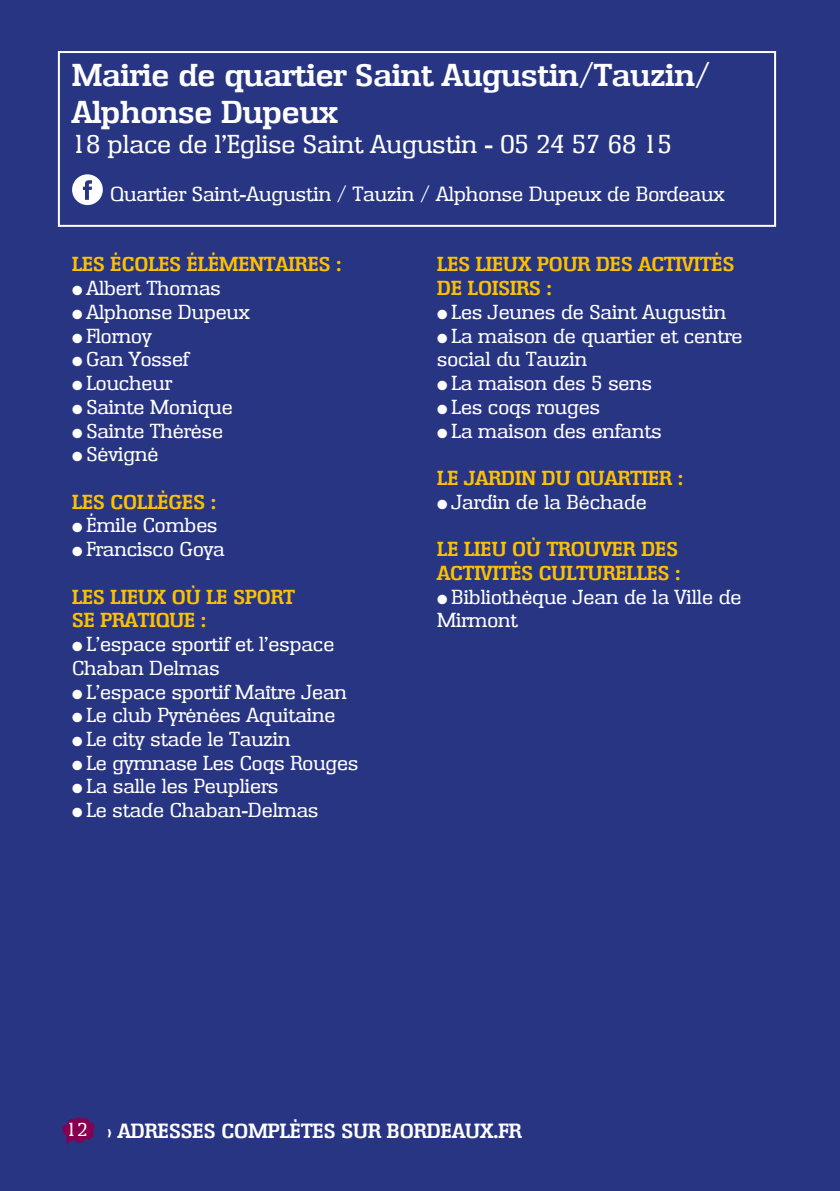
<style>
.page{position:relative;width:840px;height:1191px;background:#fff}
.page>*{position:absolute;margin:0;border:0;box-sizing:border-box;transform-origin:0 0}
.t1{font:600 30.8px/37px "Enschede";color:#fff}
.t2{font:25.2px "Enschede";color:#fff}
.t3{font:20px "Enschede";color:#fff}
.t4{font:600 20px "Enschede";color:#fff}
.t5{font:19.8px/23.8px "Enschede";color:#fff}
.t6{font:600 19.8px/23.8px "Enschede";color:#fdc100}
.t7{font:18.4px "Enschede";color:#fff}
</style>
<div class="page">
<div style="left:0;top:0;width:839px;height:1191px;background:#283583"></div>
<svg style="left:62px;top:1117px;width:33px;height:28px"></svg>
<div style="left:58px;top:51px;width:717px;height:176px;border:2px solid #fff"></div>
<svg style="left:72px;top:174px;width:31px;height:31px"></svg>
<h1 class="t1" style="left:72px;top:56px;width:639px">Mairie de quartier Saint Augustin/Tauzin/<br>Alphonse Dupeux</h1>
<p class="t2" style="left:72px;top:129px;width:601px">18 place de l’Eglise Saint Augustin - 05 24 57 68 15</p>
<p class="t3" style="left:110px;top:182px;width:615px">Quartier Saint-Augustin / Tauzin / Alphonse Dupeux de Bordeaux</p>
<p class="t6" style="left:72px;top:252px;width:271px">LES ÉCOLES ÉLÉMENTAIRES :</p>
<p class="t5" style="left:72px;top:276px;width:150px">● Albert Thomas</p>
<p class="t5" style="left:72px;top:300px;width:179px">● Alphonse Dupeux</p>
<p class="t5" style="left:72px;top:324px;width:81px">● Flornoy</p>
<p class="t5" style="left:72px;top:347px;width:118px">● Gan Yossef</p>
<p class="t5" style="left:72px;top:371px;width:101px">● Loucheur</p>
<p class="t5" style="left:72px;top:395px;width:162px">● Sainte Monique</p>
<p class="t5" style="left:72px;top:419px;width:152px">● Sainte Thérèse</p>
<p class="t5" style="left:72px;top:442px;width:88px">● Sévigné</p>
<p class="t6" style="left:72px;top:490px;width:145px">LES COLLÈGES :</p>
<p class="t5" style="left:72px;top:513px;width:147px">● Émile Combes</p>
<p class="t5" style="left:72px;top:537px;width:154px">● Francisco Goya</p>
<p class="t6" style="left:72px;top:584px;width:224px">LES LIEUX OÙ LE SPORT<br>SE PRATIQUE :</p>
<p class="t5" style="left:72px;top:632px;width:263px">● L’espace sportif et l’espace<br>Chaban Delmas</p>
<p class="t5" style="left:72px;top:679px;width:276px">● L’espace sportif Maître Jean</p>
<p class="t5" style="left:72px;top:703px;width:265px">● Le club Pyrénées Aquitaine</p>
<p class="t5" style="left:72px;top:727px;width:220px">● Le city stade le Tauzin</p>
<p class="t5" style="left:72px;top:751px;width:288px">● Le gymnase Les Coqs Rouges</p>
<p class="t5" style="left:72px;top:774px;width:208px">● La salle les Peupliers</p>
<p class="t5" style="left:72px;top:798px;width:248px">● Le stade Chaban-Delmas</p>
<p class="t6" style="left:437px;top:252px;width:298px">LES LIEUX POUR DES ACTIVITÉS<br>DE LOISIRS :</p>
<p class="t5" style="left:437px;top:300px;width:290px">● Les Jeunes de Saint Augustin</p>
<p class="t5" style="left:437px;top:324px;width:306px">● La maison de quartier et centre social du Tauzin</p>
<p class="t5" style="left:437px;top:371px;width:216px">● La maison des 5 sens</p>
<p class="t5" style="left:437px;top:395px;width:164px">● Les coqs rouges</p>
<p class="t5" style="left:437px;top:419px;width:226px">● La maison des enfants</p>
<p class="t6" style="left:437px;top:466px;width:247px">LE JARDIN DU QUARTIER :</p>
<p class="t5" style="left:437px;top:490px;width:211px">● Jardin de la Béchade</p>
<p class="t6" style="left:437px;top:537px;width:245px">LE LIEU OÙ TROUVER DES<br>ACTIVITÉS CULTURELLES :</p>
<p class="t5" style="left:437px;top:585px;width:305px">● Bibliothèque Jean de la Ville de<br>Mirmont</p>
<p class="t7" style="left:66px;top:1118px;width:23px">12</p>
<p class="t4" style="left:107px;top:1119px;width:415px">&gt; ADRESSES COMPLÈTES SUR BORDEAUX.FR</p>
</div>
